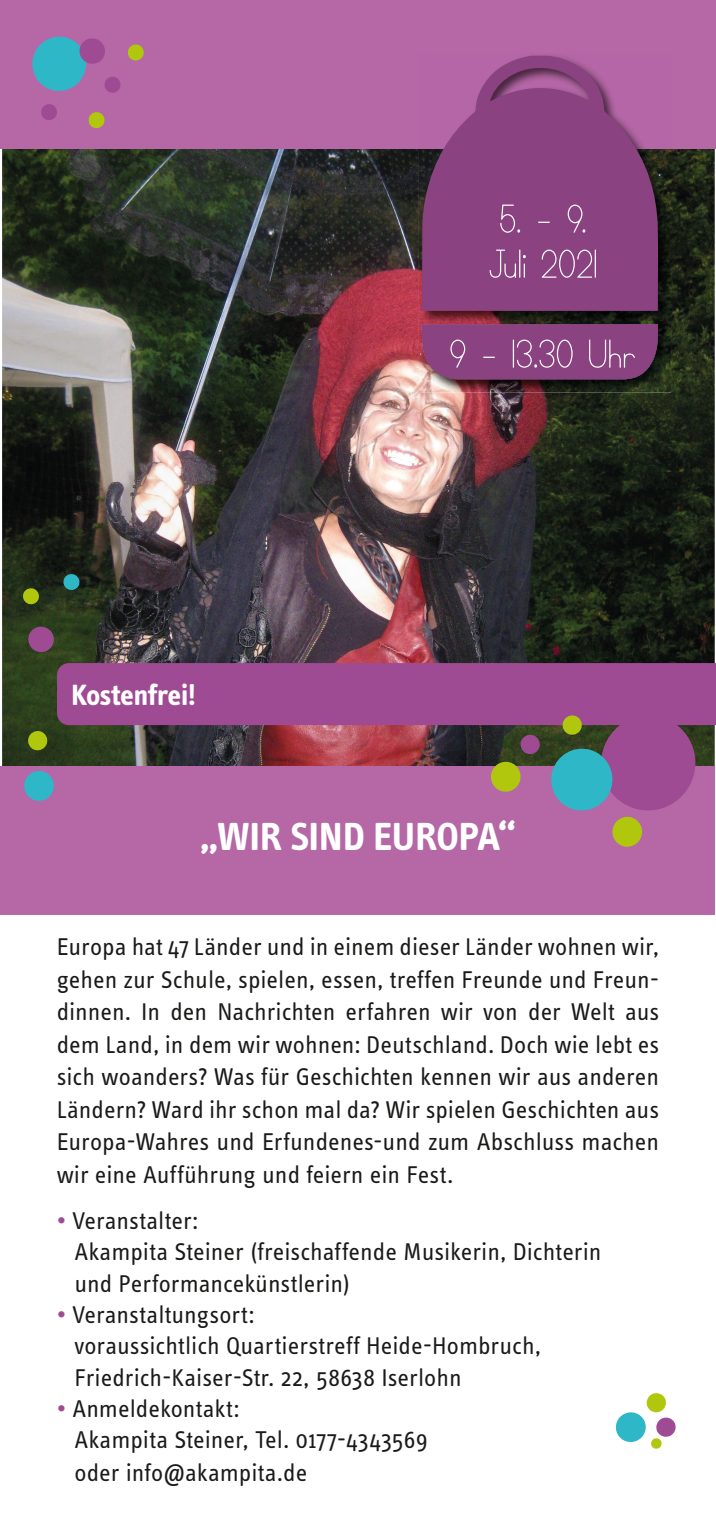
<style>
.page{position:relative;width:716px;height:1531px;background:#fff}
.page>*{position:absolute;margin:0;border:0;box-sizing:border-box;transform-origin:0 0}
.t1{font:55px/45px "Simple Print";letter-spacing:.005em;color:#fff}
.t2{font:700 40px "Info Text";letter-spacing:-.005em;color:#fff}
.t3{font:700 30px "Info Text";letter-spacing:-.005em;color:#fff}
.t4{font:25px/32.5px "Info Text";color:#1b1a19}
.s1{color:#9f4b94}
</style>
<div class="page">
<img style="left:2px;top:149px;width:712px;height:617px">
<div style="left:0;top:0;width:716px;height:149px;background:#b567a6"></div>
<img style="left:419px;top:55px;width:252px;height:338px">
<img style="left:671px;top:149px;width:1px;height:175px">
<svg style="left:422px;top:56px;width:236px;height:255px;fill:#8a4280"></svg>
<img style="left:419px;top:322px;width:252px;height:2px">
<div style="left:421px;top:324px;width:237px;height:55px;background:#8a4280"></div>
<svg style="left:22px;top:587px;width:18px;height:18px"></svg>
<svg style="left:26px;top:625px;width:30px;height:29px"></svg>
<svg style="left:32px;top:36px;width:112px;height:57px"></svg>
<svg style="left:88px;top:112px;width:17px;height:17px"></svg>
<svg style="left:62px;top:573px;width:19px;height:18px"></svg>
<svg style="left:41px;top:104px;width:16px;height:16px"></svg>
<div style="left:0;top:766px;width:714px;height:149px;background:#b567a6"></div>
<svg style="left:22px;top:663px;width:694px;height:185px"></svg>
<svg style="left:615px;top:1393px;width:61px;height:56px"></svg>
<h1 class="t1" style="left:488px;top:198px;width:110px">5. - 9.<br>Juli 2021</h1>
<p class="t3" style="left:71px;top:677px;width:126px">Kostenfrei!</p>
<h1 class="t1" style="left:449px;top:333px;width:189px">9 - 13.30 Uhr</h1>
<h2 class="t2" style="left:201px;top:814px;width:316px">„WIR SIND EUROPA“</h2>
<p class="t4" style="left:57px;top:931px;width:604px;text-align:justify">Europa hat 47 Länder und in einem dieser Länder wohnen wir, gehen zur Schule, spielen, essen, treffen Freunde und Freun&shy;dinnen. In den Nachrichten erfahren wir von der Welt aus dem Land, in dem wir wohnen: Deutschland. Doch wie lebt es sich woanders? Was für Geschichten kennen wir aus anderen Ländern? Ward ihr schon mal da? Wir spielen Geschichten aus Europa-Wahres und Erfundenes-und zum Abschluss machen wir eine Aufführung und feiern ein Fest.</p>
<p class="t4" style="left:74px;top:1205px;width:528px;line-height:31.2px;text-indent:-18px"><span class="s1">•</span> Veranstalter:<br>Akampita Steiner (freischaffende Musikerin, Dichterin und Performancekünstlerin)</p>
<p class="t4" style="left:74px;top:1299px;width:468px;line-height:31.2px;text-indent:-18px"><span class="s1">•</span> Veranstaltungsort:<br>voraussichtlich Quartierstreff Heide-Hombruch,<br>Friedrich-Kaiser-Str. 22, 58638 Iserlohn</p>
<p class="t4" style="left:74px;top:1392px;width:355px;text-indent:-18px"><span class="s1">•</span> Anmeldekontakt:<br>Akampita Steiner, Tel. 0177-4343569 oder info@akampita.de</p>
</div>
